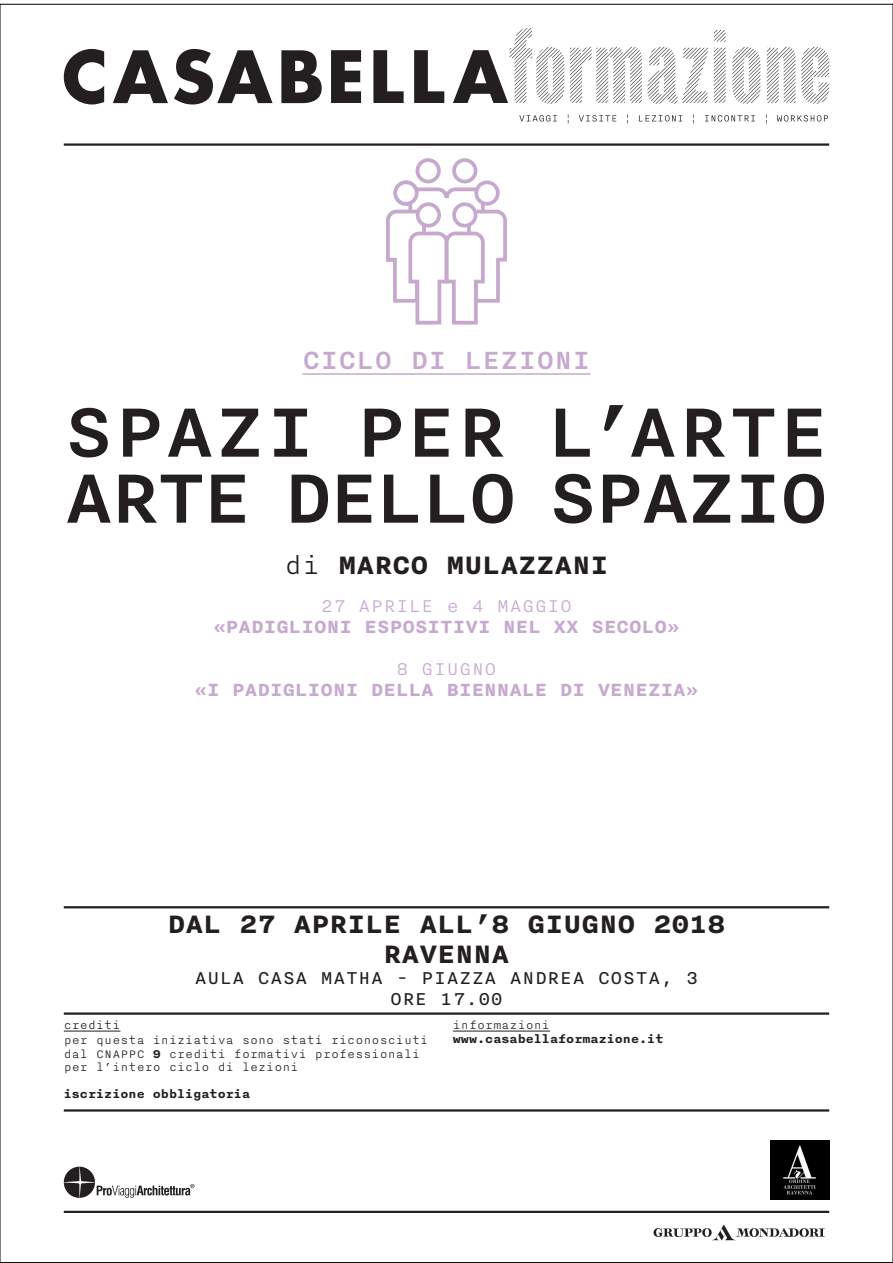
<style>
.page{position:relative;width:893px;height:1263px;background:#fff}
.page>*{position:absolute;margin:0;border:0;box-sizing:border-box;transform-origin:0 0}
.TITOLO{font:500 84px/66px "Nitti Basic";letter-spacing:-.05em;color:#231f20}
.DATA_E_CITTA{font:700 30px "Nitti Basic";color:#231f20}
.TITOLO-2{font:700 30px "Nitti Basic";color:#231f20}
.INIZIATIVA{font:500 30px "Nitti Basic";color:#c7a9cf}
.TITOLO-3{font:700 21px "Nitti Basic";color:#c7a9cf}
.LUOGO_E_ORA{font:21px "Nitti Basic";color:#231f20}
.DATA{font:300 21px "Nitti Basic";color:#c7a9cf}
.TITOLO-4{font:300 21px "Nitti Basic";color:#c7a9cf}
.TXT{font:300 13.5px/13.5px "Nitti Basic";color:#231f20}
.TXT_BOLD{font:700 13.5px "Nitti Basic";color:#231f20}
.TITOLETTO{font:300 13.5px "Nitti Basic";color:#231f20}
.s1{font-weight:300}
.s2{font-weight:700}
</style>
<div class="page">
<hr style="left:64px;top:143px;width:765px;height:3px;background:#231f20">
<hr style="left:64px;top:1012px;width:765px;height:3px;background:#231f20">
<hr style="left:64px;top:906px;width:765px;height:2px;background:#231f20">
<svg style="left:64px;top:28px;width:765px;height:76px"></svg>
<svg style="left:519px;top:115px;width:38px;height:7px"></svg>
<svg style="left:579px;top:115px;width:37px;height:7px"></svg>
<svg style="left:639px;top:115px;width:43px;height:7px"></svg>
<svg style="left:705px;top:115px;width:50px;height:7px"></svg>
<svg style="left:777px;top:115px;width:51px;height:7px"></svg>
<div style="left:452px;top:158px;width:25px;height:25px;border:4px solid #c7a9cf;border-radius:50%"></div>
<div style="left:416px;top:158px;width:25px;height:25px;border:4px solid #c7a9cf;border-radius:50%"></div>
<div style="left:393px;top:180px;width:26px;height:26px;border:4px solid #c7a9cf;border-radius:50%"></div>
<div style="left:474px;top:180px;width:26px;height:26px;border:4px solid #c7a9cf;border-radius:50%"></div>
<svg style="left:386px;top:186px;width:121px;height:139px"></svg>
<div style="left:454px;top:204px;width:22px;height:22px;background:#fff;border-radius:50%"></div>
<div style="left:452px;top:202px;width:25px;height:26px;border:4px solid #c7a9cf;border-radius:50%"></div>
<hr style="left:302px;top:373px;width:288px;height:2px;background:#c7a9cf">
<hr style="left:64px;top:1109px;width:765px;height:2px;background:#231f20">
<hr style="left:64px;top:1211px;width:765px;height:2px;background:#231f20">
<svg style="left:64px;top:1167px;width:131px;height:31px"></svg>
<svg style="left:653px;top:1224px;width:172px;height:16px"></svg>
<hr style="left:64px;top:1031px;width:56px;height:1px;background:#231f20">
<hr style="left:453px;top:1031px;width:97px;height:1px;background:#231f20">
<img style="left:771px;top:1140px;width:58px;height:59px">
<p class="INIZIATIVA" style="left:302px;top:344px;width:289px">CICLO DI LEZIONI</p>
<p class="TITOLO" style="left:64px;top:396px;width:767px">SPAZI PER L’ARTE<br>ARTE DELLO SPAZIO</p>
<p class="TITOLO-2" style="left:284px;top:548px;width:325px"><span class="s1">di</span> MARCO MULAZZANI</p>
<p class="DATA" style="left:320px;top:594px;width:253px">27 APRILE e 4 MAGGIO</p>
<p class="TITOLO-3" style="left:213px;top:614px;width:468px">«PADIGLIONI ESPOSITIVI NEL XX SECOLO»</p>
<p class="TITOLO-4" style="left:396px;top:657px;width:102px">8 GIUGNO</p>
<p class="TITOLO-3" style="left:194px;top:677px;width:506px">«I PADIGLIONI DELLA BIENNALE DI VENEZIA»</p>
<p class="DATA_E_CITTA" style="left:167px;top:907px;width:560px">DAL 27 APRILE ALL’8 GIUGNO 2018</p>
<p class="DATA_E_CITTA" style="left:383px;top:937px;width:127px">RAVENNA</p>
<p class="LUOGO_E_ORA" style="left:194px;top:967px;width:506px">AULA CASA MATHA - PIAZZA ANDREA COSTA, 3</p>
<p class="LUOGO_E_ORA" style="left:390px;top:988px;width:115px">ORE 17.00</p>
<p class="TITOLETTO" style="left:64px;top:1018px;width:58px">crediti</p>
<p class="TXT" style="left:64px;top:1033px;width:366px">per questa iniziativa sono stati riconosciuti dal CNAPPC <span class="s2">9</span> crediti formativi professionali</p>
<p class="TXT" style="left:64px;top:1060px;width:236px">per l’intero ciclo di lezioni</p>
<p class="TXT_BOLD" style="left:64px;top:1086px;width:188px">iscrizione obbligatoria</p>
<p class="TITOLETTO" style="left:453px;top:1018px;width:99px">informazioni</p>
<p class="TXT_BOLD" style="left:453px;top:1031px;width:212px">www.casabellaformazione.it</p>
</div>
